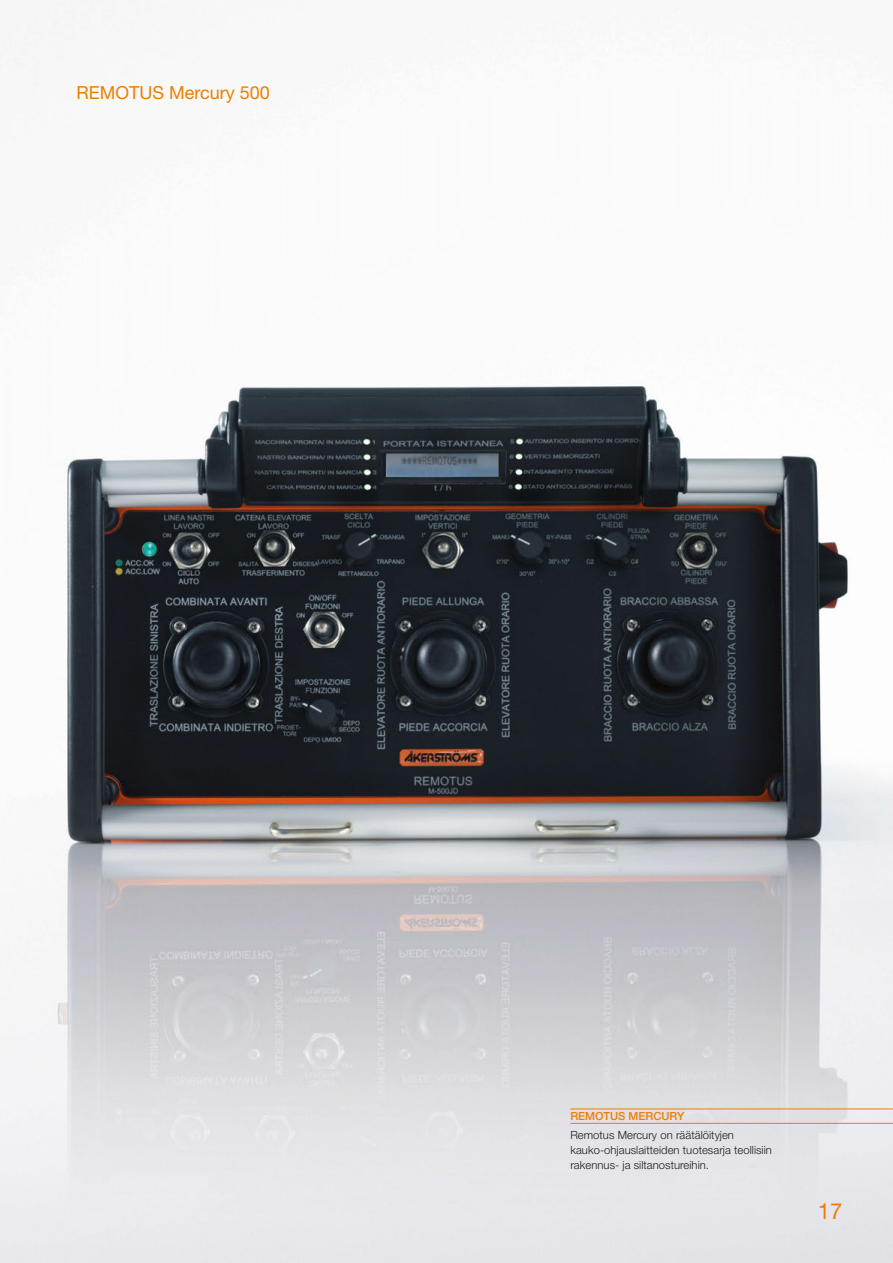
<style>
.page{position:relative;width:893px;height:1263px;background:#fff}
.page>*{position:absolute;margin:0;border:0;box-sizing:border-box;transform-origin:0 0}
.t1{font:22.2px "Helvetica Neue";color:#ef7d00}
.t2{font:18px "Helvetica Neue";color:#ef7d00}
.t3{font:300 11.25px/15px "Helvetica Neue";letter-spacing:.005em;color:#1d1d1b}
.t4{font:500 11.1px "Helvetica Neue CE";color:#ef7d00}
</style>
<div class="page">
<img style="left:0;top:0;width:893px;height:1263px">
<hr style="left:570px;top:1108px;width:323px;height:1px;background:#ef7d00">
<hr style="left:570px;top:1123px;width:323px;height:1px;background:#ef7d00">
<h2 class="t2" style="left:77px;top:82px;width:195px">REMOTUS Mercury 500</h2>
<p class="t4" style="left:570px;top:1109px;width:115px">REMOTUS MERCURY</p>
<p class="t3" style="left:570px;top:1127px;width:203px">Remotus Mercury on räätälöityjen kauko-ohjauslaitteiden tuotesarja teollisiin rakennus- ja siltanostureihin.</p>
<h1 class="t1" style="left:818px;top:1198px;width:26px">17</h1>
</div>
